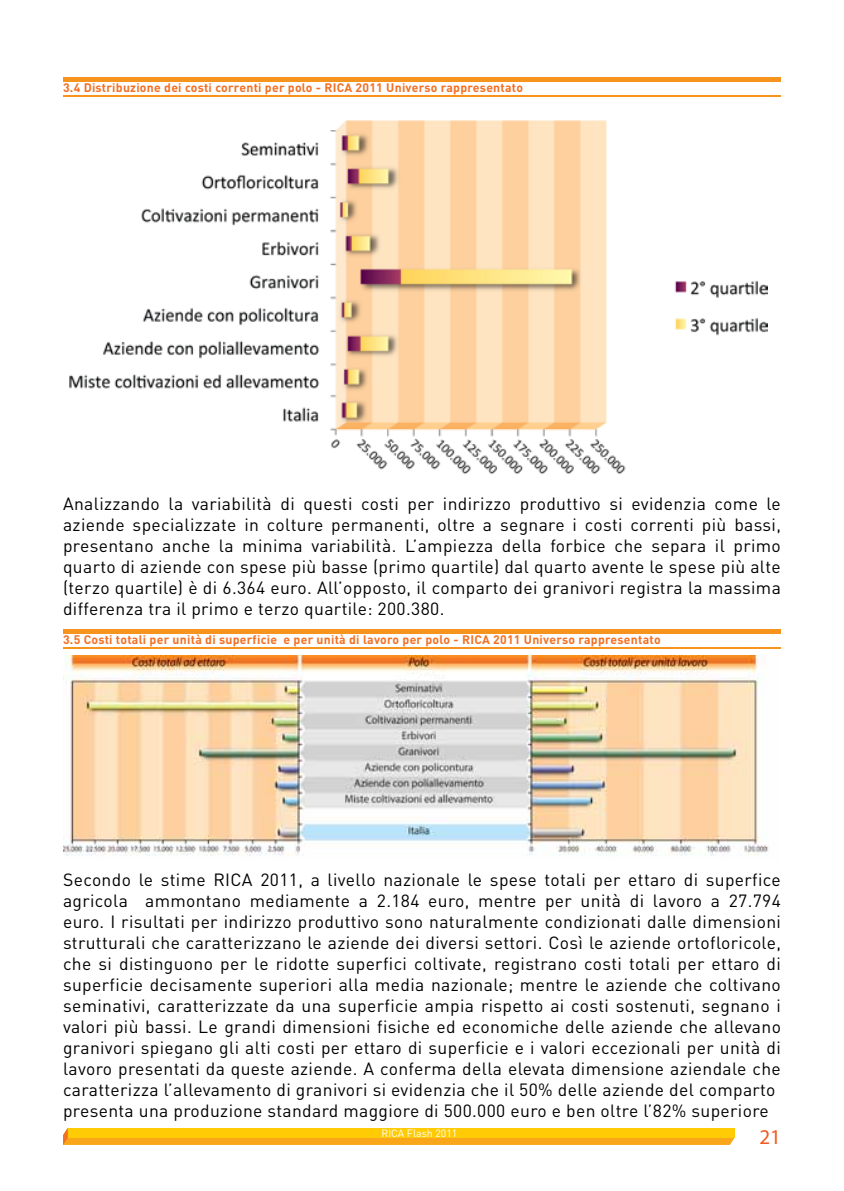
<style>
.page{position:relative;width:844px;height:1191px;background:#fff}
.page>*{position:absolute;margin:0;border:0;box-sizing:border-box;transform-origin:0 0}
.t1{font:21px "Myriad Pro";color:#f15a22}
.t2{font:17.5px/21px "DIN";letter-spacing:.02em;color:#000;text-align:justify}
.t3{font:700 12.25px "DIN";letter-spacing:.02em;color:#f36f21}
.t4{font:10.5px "DIN";color:#fff}
</style>
<div class="page">
<svg style="left:63px;top:1128px;width:671px;height:17px;background:#fcbb0e"></svg>
<div style="left:63px;top:77px;width:717px;height:5px;background:#f7941e"></div>
<hr style="left:63px;top:95px;width:717px;height:2px;background:#f7941e">
<img style="left:69px;top:120px;width:698px;height:355px">
<img style="left:63px;top:655px;width:706px;height:201px">
<hr style="left:63px;top:629px;width:717px;height:4px;background:#f7941e">
<hr style="left:63px;top:647px;width:717px;height:2px;background:#f7941e">
<p class="t3" style="left:63px;top:80px;width:461px">3.4 Distribuzione dei costi correnti per polo - RICA 2011 Universo rappresentato</p>
<p class="t2" style="left:63px;top:493px;width:719px">Analizzando la variabilità di questi costi per indirizzo produttivo si evidenzia come le aziende specializzate in colture permanenti, oltre a segnare i costi correnti più bassi, presentano anche la minima variabilità. L’ampiezza della forbice che separa il primo quarto di aziende con spese più basse (primo quartile) dal quarto avente le spese più alte (terzo quartile) è di 6.364 euro. All’opposto, il comparto dei granivori registra la massima differenza tra il primo e terzo quartile: 200.380.</p>
<p class="t3" style="left:63px;top:632px;width:599px">3.5 Costi totali per unità di superficie e per unità di lavoro per polo - RICA 2011 Universo rappresentato</p>
<p class="t2" style="left:63px;top:869px;width:719px;text-align:left">Secondo le stime RICA 2011, a livello nazionale le spese totali per ettaro di superfice agricola ammontano mediamente a 2.184 euro, mentre per unità di lavoro a 27.794 euro. I risultati per indirizzo produttivo sono naturalmente condizionati dalle dimensioni strutturali che caratterizzano le aziende dei diversi settori. Così le aziende ortofloricole, che si distinguono per le ridotte superfici coltivate, registrano costi totali per ettaro di superficie decisamente superiori alla media nazionale; mentre le aziende che coltivano seminativi, caratterizzate da una superficie ampia rispetto ai costi sostenuti, segnano i valori più bassi. Le grandi dimensioni fisiche ed economiche delle aziende che allevano granivori spiegano gli alti costi per ettaro di superficie e i valori eccezionali per unità di lavoro presentati da queste aziende. A conferma della elevata dimensione aziendale che caratterizza l’allevamento di granivori si evidenzia che il 50% delle aziende del comparto presenta una produzione standard maggiore di 500.000 euro e ben oltre l’82% superiore</p>
<p class="t4" style="left:381px;top:1126px;width:77px">RICA Flash 2011</p>
<p class="t1" style="left:759px;top:1123px;width:23px">21</p>
</div>
